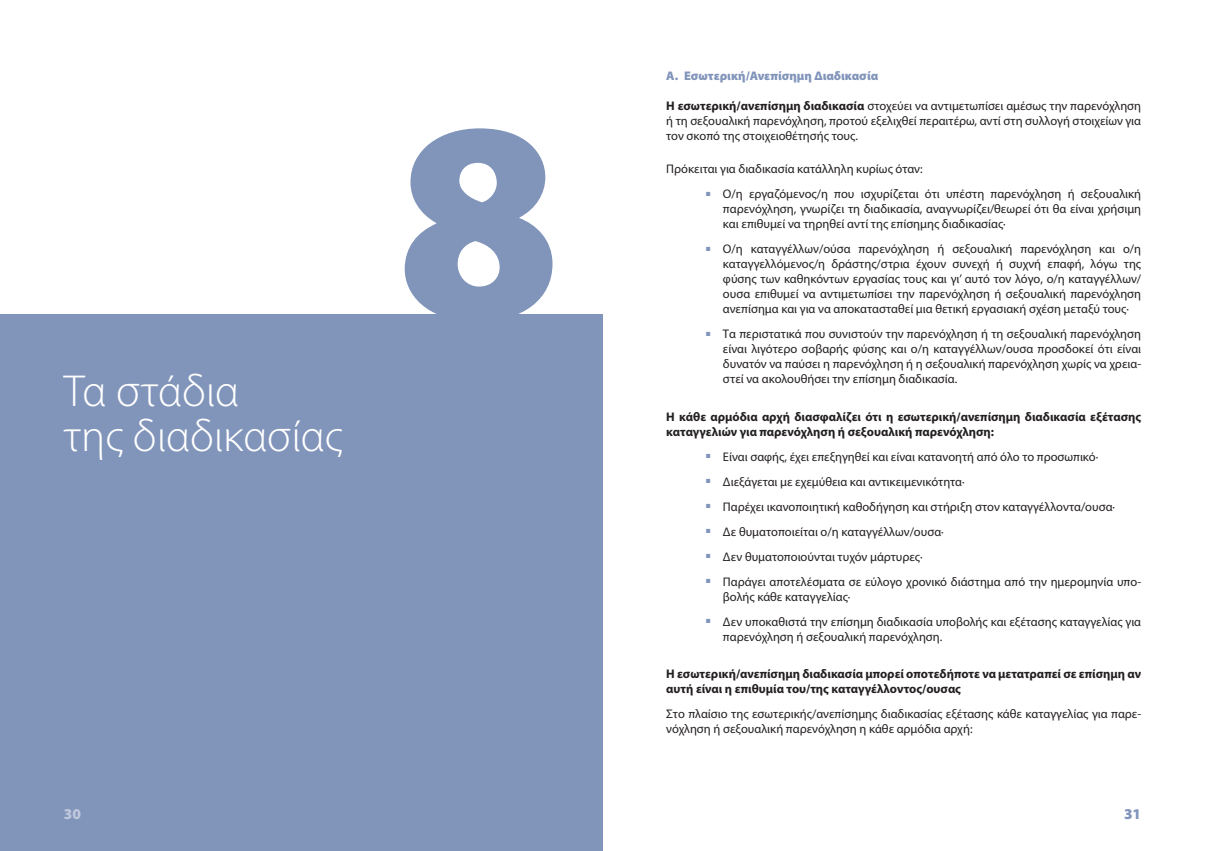
<style>
.page{position:relative;width:1205px;height:851px;background:#fff}
.page>*{position:absolute;margin:0;border:0;box-sizing:border-box;transform-origin:0 0}
.t1{font:900 287.5px "Myriad Pro";color:#8194ba}
.t2{font:300 45px/45px "Myriad Pro";color:#fff}
.t3{font:900 15px "Myriad Pro";color:#bfc7dc}
.t4{font:900 15px "Myriad Pro";color:#8194ba}
.t5{font:12.5px/15px "Myriad Pro";color:#231f20;text-align:justify}
.t6{font:700 12.5px/15px "Myriad Pro";color:#231f20}
.t7{font:900 12.5px "Myriad Pro";color:#8194ba}
.s1{font-weight:700}
.s2{color:#8194ba}
</style>
<div class="page">
<div style="left:0;top:314px;width:602px;height:536px;background:#8194ba"></div>
<h2 class="t2" style="left:64px;top:369px;width:280px">Τα στάδια<br>της διαδικασίας</h2>
<h1 class="t1" style="left:396px;top:58px;width:166px">8</h1>
<p class="t7" style="left:666px;top:69px;width:213px">Α. Εσωτερική/Ανεπίσημη Διαδικασία</p>
<p class="t5" style="left:666px;top:98px;width:476px"><span class="s1">Η εσωτερική/ανεπίσημη διαδικασία</span> στοχεύει να αντιμετωπίσει αμέσως την παρενόχληση ή τη σεξουαλική παρενόχληση, προτού εξελιχθεί περαιτέρω, αντί στη συλλογή στοιχείων για τον σκοπό της στοιχειοθέτησής τους.</p>
<p class="t5" style="left:666px;top:161px;width:258px">Πρόκειται για διαδικασία κατάλληλη κυρίως όταν:</p>
<p class="t5" style="left:723px;top:186px;width:420px;text-indent:-18px"><span class="s2">▪</span> Ο/η εργαζόμενος/η που ισχυρίζεται ότι υπέστη παρενόχληση ή σεξουαλική παρενόχληση, γνωρίζει τη διαδικασία, αναγνωρίζει/θεωρεί ότι θα είναι χρήσιμη και επιθυμεί να τηρηθεί αντί της επίσημης διαδικασίας·</p>
<p class="t5" style="left:723px;top:241px;width:420px;text-indent:-18px"><span class="s2">▪</span> Ο/η καταγγέλλων/ούσα παρενόχληση ή σεξουαλική παρενόχληση και ο/η καταγγελλόμενος/η δράστης/στρια έχουν συνεχή ή συχνή επαφή, λόγω της φύσης των καθηκόντων εργασίας τους και γι’ αυτό τον λόγο, ο/η καταγγέλλων/ ουσα επιθυμεί να αντιμετωπίσει την παρενόχληση ή σεξουαλική παρενόχληση ανεπίσημα και για να αποκατασταθεί μια θετική εργασιακή σχέση μεταξύ τους·</p>
<p class="t5" style="left:723px;top:326px;width:420px;text-indent:-18px"><span class="s2">▪</span> Τα περιστατικά που συνιστούν την παρενόχληση ή τη σεξουαλική παρενόχληση είναι λιγότερο σοβαρής φύσης και ο/η καταγγέλλων/ουσα προσδοκεί ότι είναι δυνατόν να παύσει η παρενόχληση ή η σεξουαλική παρενόχληση χωρίς να χρεια&shy;στεί να ακολουθήσει την επίσημη διαδικασία.</p>
<p class="t6" style="left:666px;top:408px;width:476px">Η κάθε αρμόδια αρχή διασφαλίζει ότι η εσωτερική/ανεπίσημη διαδικασία εξέτασης καταγγελιών για παρενόχληση ή σεξουαλική παρενόχληση:</p>
<p class="t5" style="left:705px;top:448px;width:395px"><span class="s2">▪</span> Είναι σαφής, έχει επεξηγηθεί και είναι κατανοητή από όλο το προσωπικό·</p>
<p class="t5" style="left:705px;top:473px;width:261px"><span class="s2">▪</span> Διεξάγεται με εχεμύθεια και αντικειμενικότητα·</p>
<p class="t5" style="left:705px;top:498px;width:411px"><span class="s2">▪</span> Παρέχει ικανοποιητική καθοδήγηση και στήριξη στον καταγγέλλοντα/ουσα·</p>
<p class="t5" style="left:705px;top:523px;width:240px"><span class="s2">▪</span> Δε θυματοποιείται ο/η καταγγέλλων/ουσα·</p>
<p class="t5" style="left:705px;top:548px;width:219px"><span class="s2">▪</span> Δεν θυματοποιούνται τυχόν μάρτυρες·</p>
<p class="t5" style="left:723px;top:573px;width:420px;text-indent:-18px"><span class="s2">▪</span> Παράγει αποτελέσματα σε εύλογο χρονικό διάστημα από την ημερομηνία υπο&shy;βολής κάθε καταγγελίας·</p>
<p class="t5" style="left:723px;top:613px;width:420px;text-indent:-18px"><span class="s2">▪</span> Δεν υποκαθιστά την επίσημη διαδικασία υποβολής και εξέτασης καταγγελίας για παρενόχληση ή σεξουαλική παρενόχληση.</p>
<p class="t6" style="left:666px;top:666px;width:476px">Η εσωτερική/ανεπίσημη διαδικασία μπορεί οποτεδήποτε να μετατραπεί σε επίσημη αν αυτή είναι η επιθυμία του/της καταγγέλλοντος/ουσας</p>
<p class="t5" style="left:666px;top:706px;width:476px">Στο πλαίσιο της εσωτερικής/ανεπίσημης διαδικασίας εξέτασης κάθε καταγγελίας για παρε&shy;νόχληση ή σεξουαλική παρενόχληση η κάθε αρμόδια αρχή:</p>
<p class="t3" style="left:64px;top:805px;width:19px">30</p>
<p class="t4" style="left:1124px;top:805px;width:19px">31</p>
</div>
